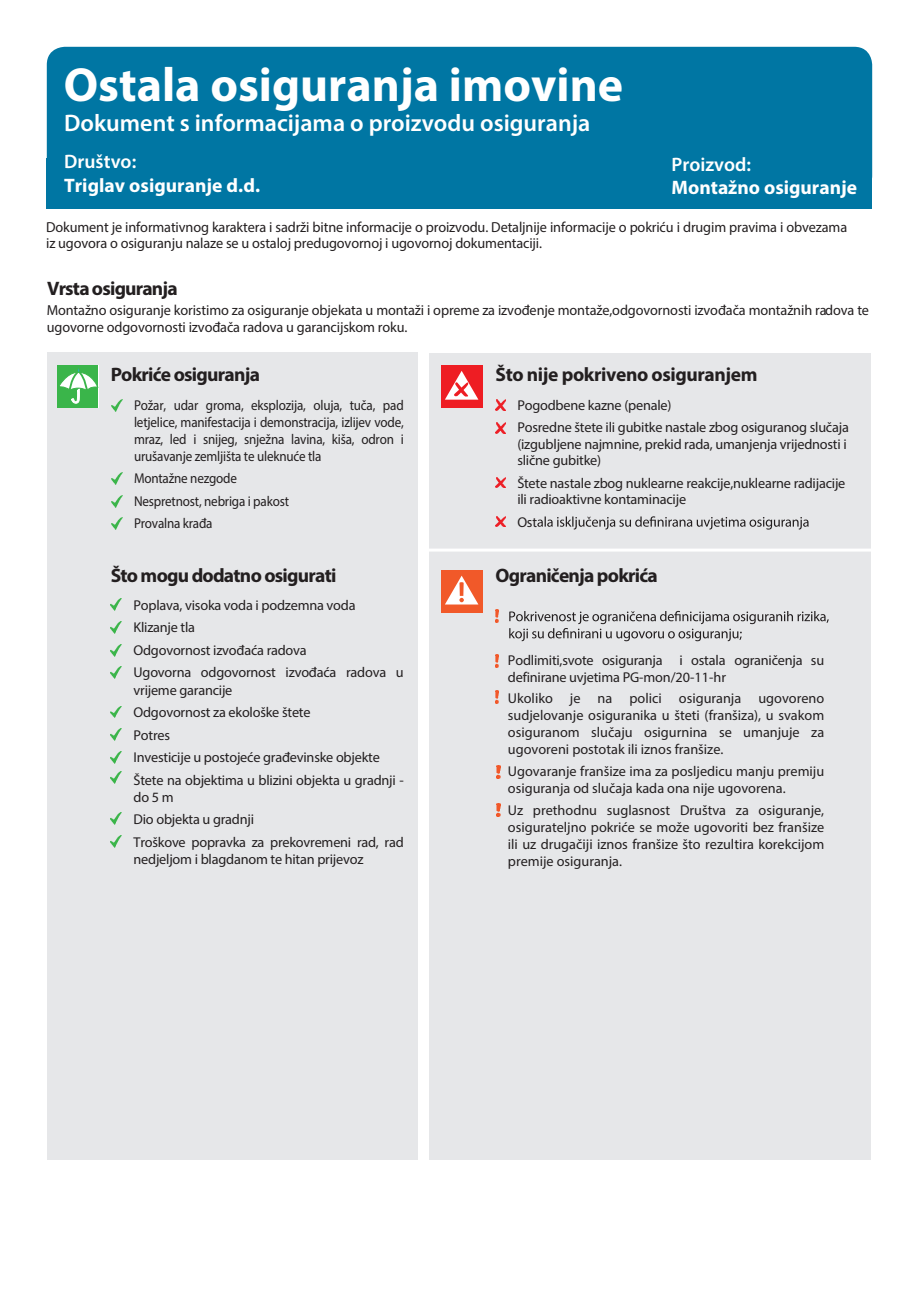
<style>
.page{position:relative;width:919px;height:1289px;background:#fff}
.page>*{position:absolute;margin:0;border:0;box-sizing:border-box;transform-origin:0 0}
.t1{font:700 48px "Myriad Pro";color:#fff}
.t2{font:600 24px "Myriad Pro";color:#fff}
.t3{font:700 19.5px "Myriad Pro";letter-spacing:-.04em;color:#231f20}
.t4{font:700 19.5px "Myriad Pro";color:#fff}
.t5{font:700 19.5px "Myriad Pro";letter-spacing:-.02em;color:#231f20}
.t6{font:600 19.5px "Myriad Pro";color:#fff}
.t7{font:14.55px/17.1px "Myriad Pro";letter-spacing:-.01em;color:#231f20}
.t8{font:14.25px/22.5px "Myriad Pro";letter-spacing:-.015em;color:#231f20}
.t9{font:14.25px/17.1px "Myriad Pro";letter-spacing:-.015em;color:#231f20;text-align:justify;scale:.92 1}
</style>
<div class="page">
<div style="left:47px;top:158px;width:825px;height:51px;background:#0076a3"></div>
<div style="left:47px;top:47px;width:825px;height:146px;background:#0076a3;border-radius:18px"></div>
<div style="left:429px;top:353px;width:441px;height:806px;background:#e6e7e9"></div>
<div style="left:47px;top:352px;width:370px;height:807px;background:#e6e7e9"></div>
<div style="left:57px;top:365px;width:41px;height:42px;background:#3ab54a"></div>
<svg style="left:60px;top:368px;width:39px;height:35px"></svg>
<svg style="left:111px;top:399px;width:11px;height:12px"></svg>
<svg style="left:111px;top:495px;width:11px;height:12px"></svg>
<svg style="left:111px;top:517px;width:11px;height:12px"></svg>
<svg style="left:111px;top:472px;width:11px;height:12px"></svg>
<div style="left:441px;top:365px;width:41px;height:42px;background:#ee1d23"></div>
<svg style="left:445px;top:371px;width:33px;height:28px"></svg>
<svg style="left:537px;top:516px;width:271px;height:13px"></svg>
<hr style="left:425px;top:548px;width:478px;height:3px;background:#fff">
<svg style="left:509px;top:611px;width:319px;height:30px"></svg>
<div style="left:441px;top:570px;width:41px;height:42px;background:#f15929"></div>
<svg style="left:445px;top:575px;width:33px;height:29px"></svg>
<img style="left:495px;top:609px;width:3px;height:14px">
<svg style="left:495px;top:654px;width:3px;height:13px"></svg>
<svg style="left:495px;top:399px;width:11px;height:11px"></svg>
<svg style="left:495px;top:422px;width:11px;height:11px"></svg>
<svg style="left:495px;top:477px;width:11px;height:11px"></svg>
<svg style="left:495px;top:516px;width:11px;height:11px"></svg>
<svg style="left:110px;top:598px;width:11px;height:12px"></svg>
<svg style="left:110px;top:621px;width:11px;height:12px"></svg>
<svg style="left:110px;top:644px;width:11px;height:12px"></svg>
<svg style="left:110px;top:666px;width:11px;height:12px"></svg>
<svg style="left:110px;top:706px;width:11px;height:12px"></svg>
<svg style="left:110px;top:729px;width:11px;height:11px"></svg>
<svg style="left:110px;top:751px;width:11px;height:12px"></svg>
<svg style="left:110px;top:772px;width:11px;height:11px"></svg>
<svg style="left:110px;top:812px;width:11px;height:12px"></svg>
<svg style="left:110px;top:835px;width:11px;height:12px"></svg>
<svg style="left:495px;top:690px;width:3px;height:13px"></svg>
<svg style="left:496px;top:765px;width:4px;height:13px"></svg>
<svg style="left:496px;top:803px;width:4px;height:13px"></svg>
<h1 class="t1" style="left:64px;top:54px;width:561px">Ostala osiguranja imovine</h1>
<h2 class="t2" style="left:64px;top:108px;width:527px">Dokument s informacijama o proizvodu osiguranja</h2>
<h3 class="t6" style="left:64px;top:149px;width:74px">Društvo:</h3>
<h3 class="t4" style="left:64px;top:173px;width:197px">Triglav osiguranje d.d.</h3>
<h3 class="t6" style="left:671px;top:152px;width:81px">Proizvod:</h3>
<h3 class="t4" style="left:671px;top:175px;width:187px">Montažno osiguranje</h3>
<p class="t7" style="left:46px;top:218px;width:802px;line-height:16.5px">Dokument je informativnog karaktera i sadrži bitne informacije o proizvodu. Detaljnije informacije o pokriću i drugim pravima i obvezama iz ugovora o osiguranju nalaze se u ostaloj predugovornoj i ugovornoj dokumentaciji.</p>
<h3 class="t3" style="left:47px;top:276px;width:132px">Vrsta osiguranja</h3>
<p class="t7" style="left:47px;top:301px;width:823px">Montažno osiguranje koristimo za osiguranje objekata u montaži i opreme za izvođenje montaže,odgovornosti izvođača montažnih radova te ugovorne odgovornosti izvođača radova u garancijskom roku.</p>
<h3 class="t3" style="left:111px;top:361px;width:151px">Pokriće osiguranja</h3>
<p class="t9" style="left:134px;top:396px;width:295px">Požar, udar groma, eksplozija, oluja, tuča, pad letjelice, manifestacija i demonstracija, izlijev vode, mraz, led i snijeg, snježna lavina, kiša, odron i urušavanje zemljišta te uleknuće tla</p>
<p class="t9" style="left:134px;top:467px;width:170px;line-height:22.5px;text-align:left">Montažne nezgode<br>Nespretnost, nebriga i pakost<br>Provalna krađa</p>
<h3 class="t5" style="left:495px;top:361px;width:264px">Što nije pokriveno osiguranjem</h3>
<p class="t8" style="left:517px;top:393px;width:333px">Pogodbene kazne (penale)<br>Posredne štete ili gubitke nastale zbog osiguranog slučaja</p>
<p class="t8" style="left:517px;top:435px;width:331px;line-height:16.5px">(izgubljene najmnine, prekid rada, umanjenja vrijednosti i slične gubitke)</p>
<p class="t8" style="left:517px;top:474px;width:329px;line-height:16.5px">Štete nastale zbog nuklearne reakcije,nuklearne radijacije ili radioaktivne kontaminacije</p>
<p class="t8" style="left:517px;top:510px;width:21px">Ost</p>
<h3 class="t3" style="left:111px;top:563px;width:227px">Što mogu dodatno osigurati</h3>
<h3 class="t3" style="left:495px;top:563px;width:164px">Ograničenja pokrića</h3>
<p class="t8" style="left:133px;top:593px;width:272px">Poplava, visoka voda i podzemna voda<br>Klizanje tla<br>Odgovornost izvođaća radova<br>Ugovorna odgovornost izvođaća radova u</p>
<p class="t8" style="left:133px;top:678px;width:272px">vrijeme garancije<br>Odgovornost za ekološke štete<br>Potres<br>Investicije u postojeće građevinske objekte<br>Štete na objektima u blizini objekta u gradnji -</p>
<p class="t8" style="left:133px;top:785px;width:272px">do 5 m<br>Dio objekta u gradnji<br>Troškove popravka za prekovremeni rad, rad</p>
<p class="t8" style="left:133px;top:847px;width:231px">nedjeljom i blagdanom te hitan prijevoz</p>
<p class="t8" style="left:508px;top:651px;width:318px;line-height:17.1px">Podlimiti,svote osiguranja i ostala ograničenja su definirane uvjetima PG-mon/20-11-hr</p>
<p class="t8" style="left:508px;top:689px;width:318px;line-height:17.1px;text-align:justify">Ukoliko je na polici osiguranja ugovoreno sudjelovanje osiguranika u šteti (franšiza), u svakom osiguranom slučaju osigurnina se umanjuje za ugovoreni postotak ili iznos franšize.</p>
<p class="t8" style="left:508px;top:762px;width:318px;line-height:17.1px">Ugovaranje franšize ima za posljedicu manju premiju osiguranja od slučaja kada ona nije ugovorena.</p>
<p class="t8" style="left:508px;top:801px;width:318px;line-height:17.1px;text-align:justify">Uz prethodnu suglasnost Društva za osiguranje, osigurateljno pokriće se može ugovoriti bez franšize ili uz drugačiji iznos franšize što rezultira korekcijom premije osiguranja.</p>
</div>
